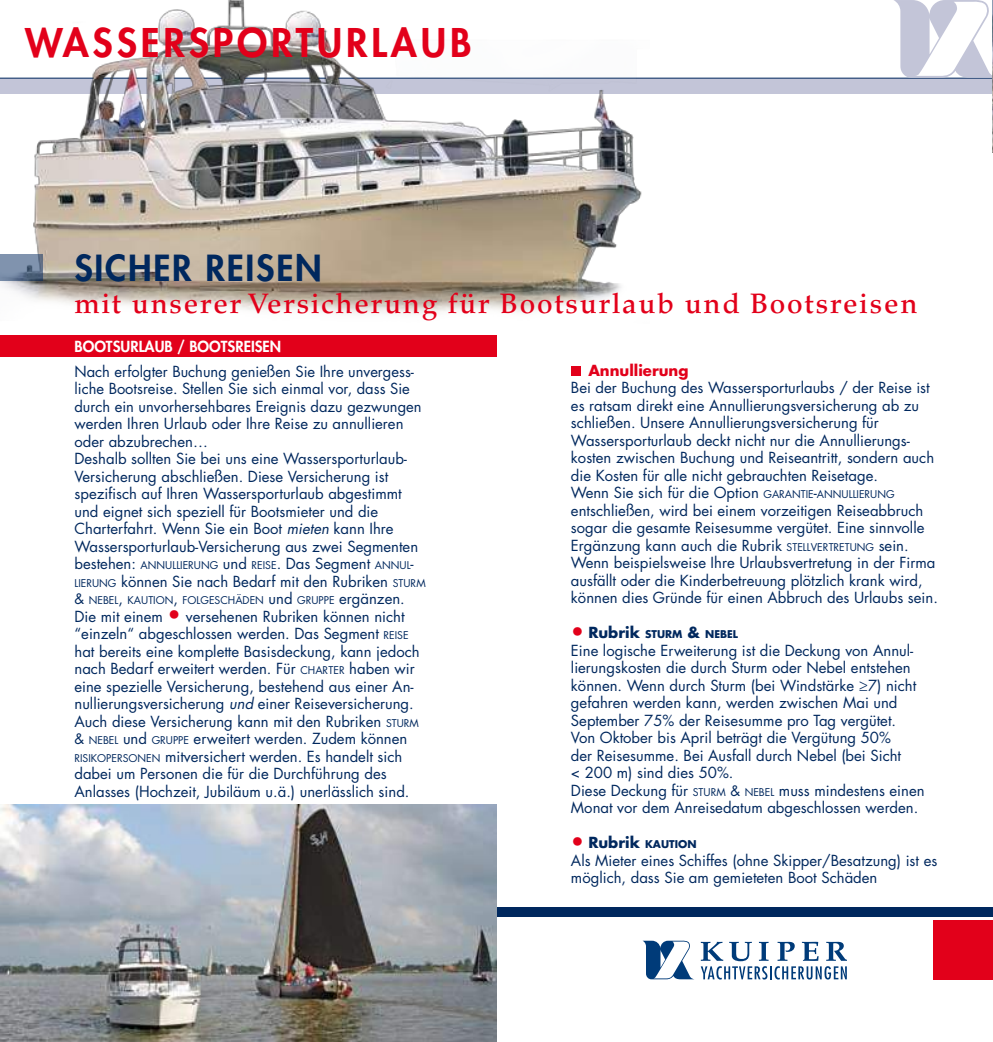
<style>
.page{position:relative;width:993px;height:1042px;background:#fff}
.page>*{position:absolute;margin:0;border:0;box-sizing:border-box;transform-origin:0 0}
.t1{font:800 38.5px "Futura Std";letter-spacing:.1em;color:#e2001a}
.t2{font:800 35px "Futura Std";letter-spacing:.05em;color:#00285e}
.t3{font:500 28px "Palatino LT Std";letter-spacing:.065em;color:#e2001a}
.t4{font:14.88px/17.5px "Futura Std";color:#00285e}
.t5{font:800 14.88px "Futura Std";color:#fff}
.t6{font:700 14.88px "Futura Std";color:#e2001a}
.t7{font:10.33px "Futura Std";color:#00285e}
.t8{font:700 10.33px "Futura Std";color:#00285e}
.s1{font-style:italic}
.s2{font-size:10.33px}
.s3{font-style:inherit}
.s4{font-size:14px}
.s5{font-size:14.88px}
.s6{font-size:22.75px;color:#e2001a}
.s7{font-weight:400;font-size:22.75px;color:#e2001a}
</style>
<div class="page">
<div style="left:0;top:78px;width:992px;height:16px;background:#c3c5d8"></div>
<hr style="left:0;top:78px;width:992px;height:1px;background:#00285e">
<img style="left:0;top:0;width:673px;height:357px">
<div style="left:933px;top:920px;width:59px;height:59px;background:#e2001a"></div>
<svg style="left:642px;top:940px;width:51px;height:39px"></svg>
<svg style="left:700px;top:942px;width:146px;height:37px"></svg>
<div style="left:362px;top:907px;width:630px;height:10px;background:#00285e"></div>
<img style="left:0;top:805px;width:496px;height:237px">
<svg style="left:893px;top:0;width:99px;height:78px"></svg>
<img style="left:992px;top:0;width:1px;height:152px">
<svg style="left:0;top:254px;width:42px;height:26px"></svg>
<div style="left:0;top:335px;width:496px;height:22px;background:#e2001a"></div>
<div style="left:570px;top:366px;width:10px;height:10px;background:#e2001a"></div>
<h1 class="t1" style="left:25px;top:18px;width:448px">WASSERSPORTURLAUB</h1>
<h2 class="t2" style="left:74px;top:245px;width:249px">SICHER REISEN</h2>
<h3 class="t3" style="left:74px;top:287px;width:844px">mit unserer Versicherung für Bootsurlaub und Bootsreisen</h3>
<p class="t5" style="left:74px;top:337px;width:19px">BOOTSURLAUB</p>
<p class="t5" style="left:177px;top:337px;width:30px">/ BOOTSREISEN</p>
<p class="t4" style="left:74px;top:363px;width:352px">Nach erfolgter Buchung genießen Sie Ihre unvergess&shy;liche Bootsreise. Stellen Sie sich einmal vor, dass Sie durch ein unvorhersehbares Ereignis dazu gezwungen werden Ihren Urlaub oder Ihre Reise zu annullieren oder abzubrechen…<br>Deshalb sollten Sie bei uns eine Wassersporturlaub-Versicherung abschließen. Diese Versicherung ist spezifisch auf Ihren Wassersporturlaub abgestimmt und eignet sich speziell für Bootsmieter und die Charterfahrt. Wenn Sie ein Boot <span class="s1">mieten</span> kann Ihre Wassersporturlaub-Versicherung aus zwei Segmenten bestehen: <span class="s2">ANNULLIERUNG</span> und <span class="s2">REISE</span>. Das Segment <span class="s2">ANNUL</span><span class="s3">-</span><span class="s2">LIERUNG</span> können Sie nach Bedarf mit den Rubriken <span class="s2">STURM</span></p>
<p class="t7" style="left:74px;top:594px;width:332px"><span class="s4">&amp;</span> NEBEL<span class="s5">,</span> KAUTION<span class="s5">,</span> FOLGESCHÄDEN <span class="s5">und</span> GRUPPE <span class="s5">ergänzen.</span></p>
<p class="t4" style="left:74px;top:608px;width:347px">Die mit einem <span class="s6">•</span> versehenen Rubriken können nicht “einzeln“ abgeschlossen werden. Das Segment <span class="s2">REISE </span>hat bereits eine komplette Basisdeckung, kann jedoch nach Bedarf erweitert werden. Für <span class="s2">CHARTER</span> haben wir eine spezielle Versicherung, bestehend aus einer An&shy;nullierungsversicherung <span class="s1">und</span> einer Reiseversicherung.<br>Auch diese Versicherung kann mit den Rubriken <span class="s2">STURM </span><span class="s4">&amp;</span> <span class="s2">NEBEL</span> und <span class="s2">GRUPPE</span> erweitert werden. Zudem können <span class="s2">RISIKOPERSONEN</span> mitversichert werden. Es handelt sich dabei um Personen die für die Durchführung des Anlasses (Hochzeit, Jubiläum u.ä.) unerlässlich sind.</p>
<p class="t6" style="left:588px;top:360px;width:102px">Annullierung</p>
<p class="t4" style="left:570px;top:379px;width:368px">Bei der Buchung des Wassersporturlaubs / der Reise ist es ratsam direkt eine Annullierungsversicherung ab zu schließen. Unsere Annullierungsversicherung für Wassersporturlaub deckt nicht nur die Annullierungs&shy;kosten zwischen Buchung und Reiseantritt, sondern auch die Kosten für alle nicht gebrauchten Reisetage.<br>Wenn Sie sich für die Option <span class="s2">GARANTIE</span>-<span class="s2">ANNULLIERUNG </span>entschließen, wird bei einem vorzeitigen Reiseabbruch sogar die gesamte Reisesumme vergütet. Eine sinnvolle Ergänzung kann auch die Rubrik <span class="s2">STELLVERTRETUNG</span> sein.<br>Wenn beispielsweise Ihre Urlaubsvertretung in der Firma ausfällt oder die Kinderbetreuung plötzlich krank wird, können dies Gründe für einen Abbruch des Urlaubs sein.</p>
<p class="t8" style="left:570px;top:628px;width:169px"><span class="s7">•</span> <span class="s5">Rubrik</span> STURM <span class="s5">&amp;</span> NEBEL</p>
<p class="t4" style="left:570px;top:642px;width:355px">Eine logische Erweiterung ist die Deckung von Annul&shy;lierungskosten die durch Sturm oder Nebel entstehen können. Wenn durch Sturm (bei Windstärke ≥7) nicht gefahren werden kann, werden zwischen Mai und September 75% der Reisesumme pro Tag vergütet.<br>Von Oktober bis April beträgt die Vergütung 50%<br>der Reisesumme. Bei Ausfall durch Nebel (bei Sicht<br>&lt; 200 m) sind dies 50%.<br>Diese Deckung für <span class="s2">STURM</span> <span class="s4">&amp;</span> <span class="s2">NEBEL</span> muss mindestens einen Monat vor dem Anreisedatum abgeschlossen werden.</p>
<p class="t8" style="left:570px;top:838px;width:127px"><span class="s7">•</span> <span class="s5">Rubrik</span> KAUTION</p>
<p class="t4" style="left:570px;top:852px;width:368px">Als Mieter eines Schiffes (ohne Skipper/Besatzung) ist es möglich, dass Sie am gemieteten Boot Schäden</p>
</div>
